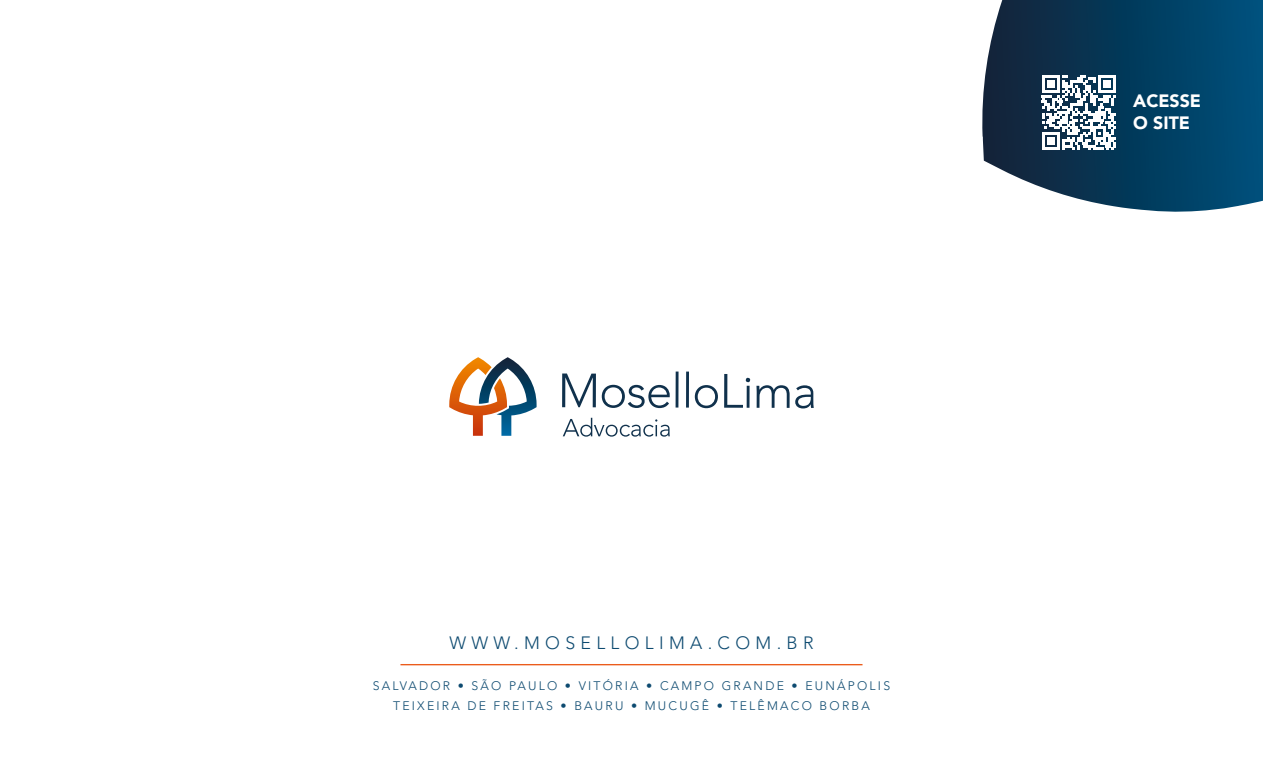
<style>
.page{position:relative;width:1263px;height:766px;background:#fff}
.page>*{position:absolute;margin:0;border:0;box-sizing:border-box;transform-origin:0 0}
.t1{font:300 17.7px "Avenir LT Std";letter-spacing:.3em;color:#0d4a70}
.t2{font:900 17.7px/21.3px "Avenir LT Std";letter-spacing:-.005em;color:#fff}
.t3{font:300 12.3px/19.6px "Avenir LT Std";letter-spacing:.18em;color:#0d4a70;text-align:center}
</style>
<div class="page">
<hr style="left:400px;top:663px;width:462px;height:2px;background:#eb5c1c">
<svg style="left:562px;top:373px;width:34px;height:34px"></svg>
<svg style="left:602px;top:384px;width:68px;height:24px"></svg>
<hr style="left:675px;top:371px;width:3px;height:36px;background:#10314c">
<hr style="left:686px;top:371px;width:3px;height:36px;background:#10314c">
<svg style="left:695px;top:385px;width:23px;height:23px"></svg>
<svg style="left:756px;top:385px;width:58px;height:23px"></svg>
<svg style="left:724px;top:374px;width:26px;height:33px"></svg>
<svg style="left:563px;top:417px;width:107px;height:19px"></svg>
<svg style="left:449px;top:357px;width:88px;height:78px"></svg>
<svg style="left:982px;top:0;width:281px;height:212px;background:#1a4b6a"></svg>
<svg style="left:1042px;top:75px;width:74px;height:75px"></svg>
<hr style="left:1042px;top:147px;width:18px;height:3px;background:#fff">
<div style="left:1047px;top:137px;width:7px;height:8px;background:#fff"></div>
<h1 class="t1" style="left:449px;top:632px;width:366px">WWW.MOSELLOLIMA.COM.BR</h1>
<p class="t3" style="left:373px;top:676px;width:519px">SALVADOR • SÃO PAULO • VITÓRIA • CAMPO GRANDE • EUNÁPOLIS<br>TEIXEIRA DE FREITAS • BAURU • MUCUGÊ • TELÊMACO BORBA</p>
<h1 class="t2" style="left:1133px;top:90px;width:69px">ACESSE<br>O SITE</h1>
</div>
